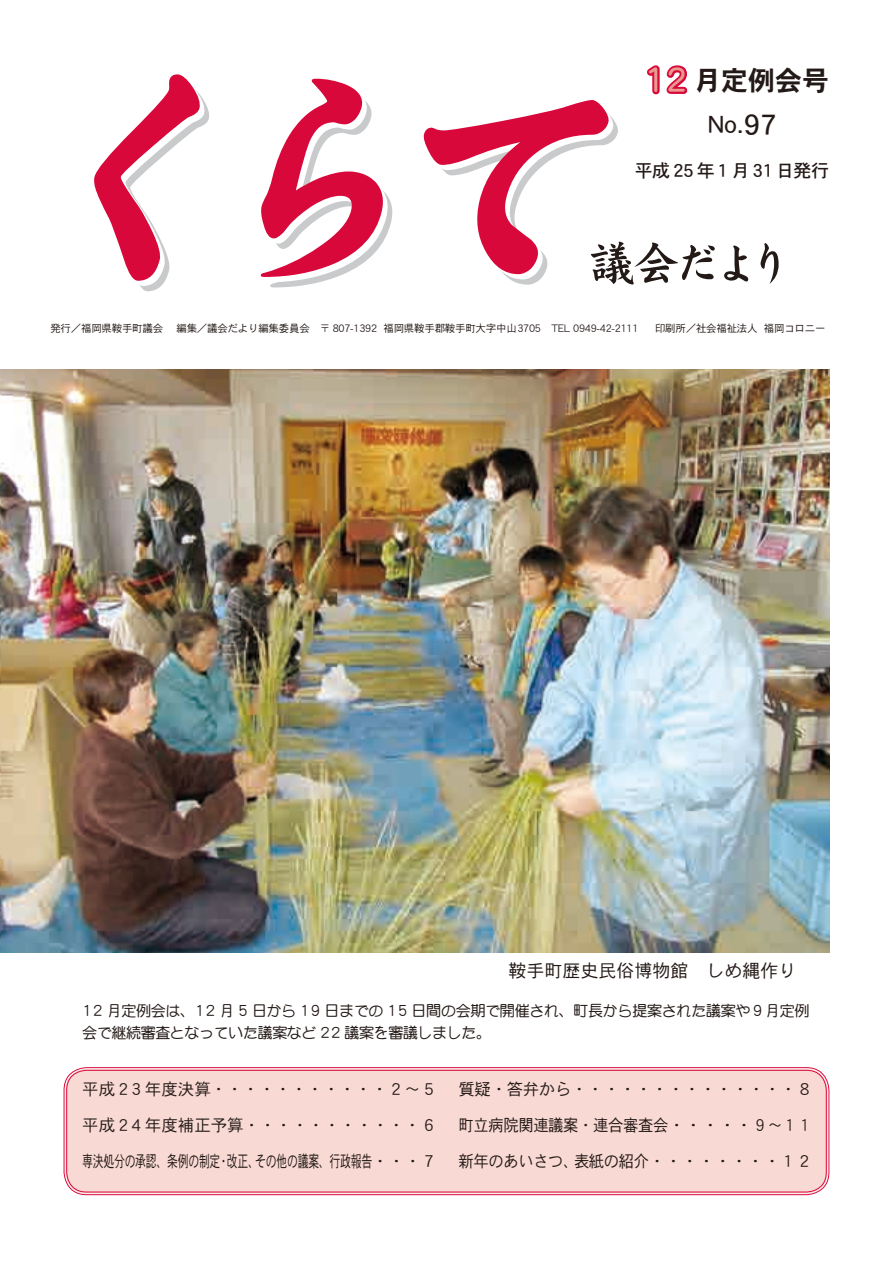
<style>
.page{position:relative;width:893px;height:1263px;background:#fff}
.page>*{position:absolute;margin:0;border:0;box-sizing:border-box;transform-origin:0 0}
.t1{font:33px "DFHS Maru Gothic Pro 6 W4";color:#eb9a90}
.t2{font:28.5px "DFHS Gothic Pro 6 W5";color:#231916}
.t3{font:27px "DFHS Gothic Pro 6 W7";color:#231916}
.t4{font:24px "DFHS Gothic Pro 6 W5";color:#231916}
.t5{font:18px "DFHS Gothic Pro 6 W3";color:#231916}
.t6{font:18px "DFHS Gothic Pro 6 W5";letter-spacing:-.025em;color:#231916}
.t7{font:16.5px/36px "DFHS Gothic Pro 6 W3";letter-spacing:-.025em;color:#231916;text-align:justify}
.t8{font:16.5px "DFHS Gothic Pro 6 W3";letter-spacing:-.025em;color:#231916;scale:.93 1}
.t9{font:16.5px "DFHS Gothic Pro 6 W3";letter-spacing:-.025em;color:#231916;scale:.66 1}
.t10{font:15px/21px "DF Maru Gothic Pro 5 W5";letter-spacing:-.02em;color:#231916}
.t11{font:10.5px "DFHS Gothic Pro 6 W3";letter-spacing:-.025em;color:#231916}
.s1{font-size:24px}
</style>
<div class="page">
<svg style="left:94px;top:74px;width:115px;height:217px"></svg>
<svg style="left:260px;top:79px;width:133px;height:208px"></svg>
<svg style="left:724px;top:246px;width:24px;height:35px"></svg>
<svg style="left:761px;top:243px;width:18px;height:41px"></svg>
<svg style="left:423px;top:65px;width:292px;height:220px"></svg>
<img style="left:0;top:370px;width:829px;height:582px">
<div style="left:65px;top:1069px;width:763px;height:124px;background:#f8d9d3;border-radius:21px"></div>
<div style="left:64px;top:1067px;width:765px;height:128px;border:1px solid #d8083b;border-radius:23px"></div>
<div style="left:66px;top:1070px;width:760px;height:122px;border:1px solid #d8083b;border-radius:20px"></div>
<h1 class="t1" style="left:645px;top:56px;width:44px">12</h1>
<h3 class="t3" style="left:694px;top:60px;width:136px">月定例会号</h3>
<h2 class="t2" style="left:737px;top:103px;width:42px"><span class="s1">.</span>97</h2>
<h3 class="t4" style="left:708px;top:107px;width:30px">No</h3>
<p class="t6" style="left:635px;top:157px;width:196px">平成 25 年１月 31 日発行</p>
<p class="t11" style="left:50px;top:321px;width:328px">発行／福岡県鞍手町議会　編集／議会だより編集委員会　〒 807-1392</p>
<p class="t11" style="left:655px;top:321px;width:104px">印刷所／社会福祉法人</p>
<p class="t11" style="left:383px;top:321px;width:267px">福岡県鞍手郡鞍手町大字中山3705　TEL 0949-42-2111　</p>
<p class="t11" style="left:764px;top:321px;width:63px">福岡コロニー</p>
<p class="t5" style="left:508px;top:956px;width:290px">鞍手町歴史民俗博物館　しめ縄作り</p>
<p class="t10" style="left:82px;top:1000px;width:729px">12 月定例会は、12 月 5 日から 19 日までの 15 日間の会期で開催され、町長から提案された議案や９月定例会で継続審査となっていた議案など 22 議案を審議しました。</p>
<p class="t7" style="left:82px;top:1070px;width:357px">平成２3年度決算・・・・・・・・・・・２~５平成２4年度補正予算・・・・・・・・・・・６専決処分の承認、条例の制定・改正 その他の議案、行政報告・・・７</p>
<p class="t9" style="left:248px;top:1148px;width:18px">、</p>
<p class="t7" style="left:458px;top:1070px;width:356px;text-align:right">質疑・答弁から・・・・・・・・・・・・・・８町立病院関連議案・連合審査会・・・・・９~１１表紙の紹介・・・・・・・・１２</p>
<p class="t8" style="left:459px;top:1148px;width:131px">新年のあいさつ、</p>
</div>
